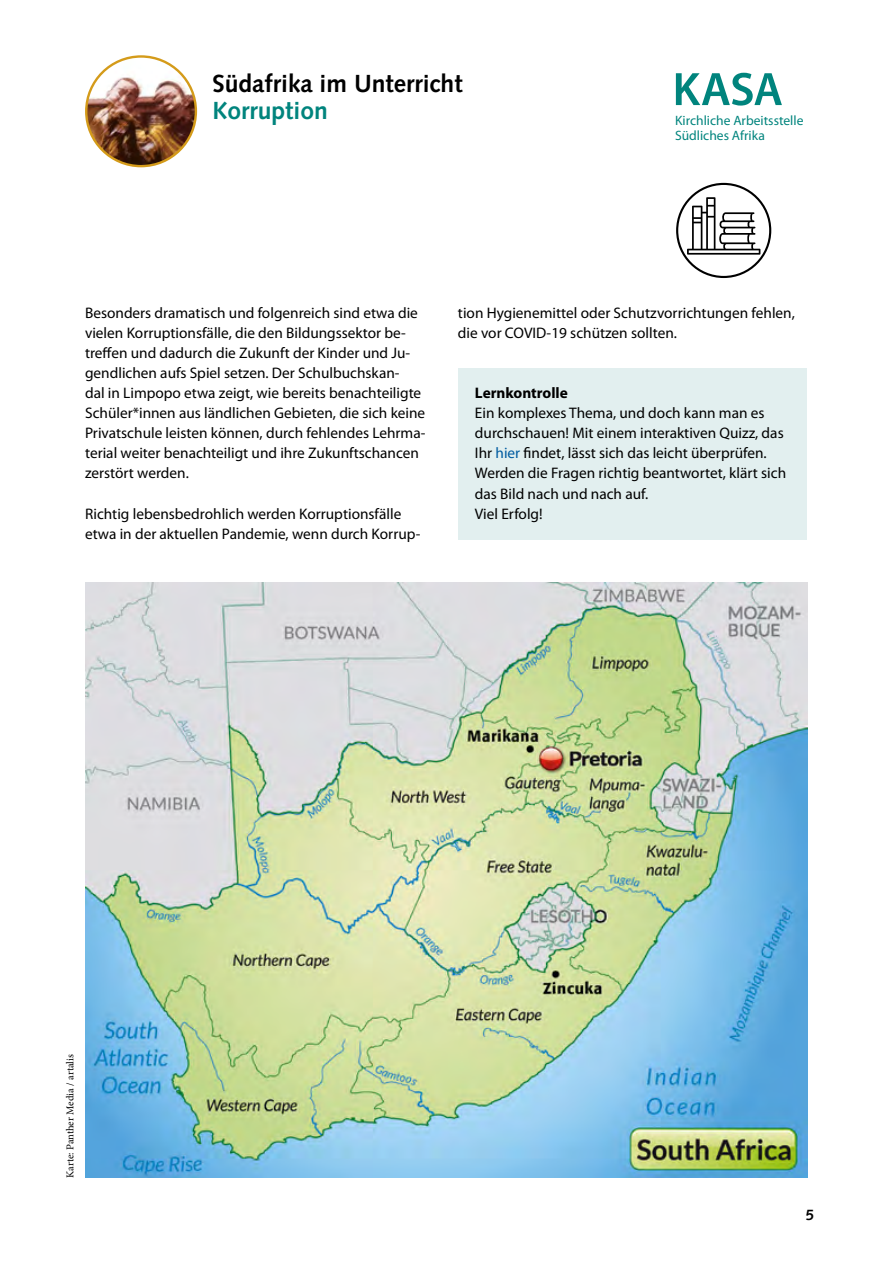
<style>
.page{position:relative;width:893px;height:1263px;background:#fff}
.page>*{position:absolute;margin:0;border:0;box-sizing:border-box;transform-origin:0 0}
.t1{font:700 24.75px "Syntax";color:#000}
.t2{font:700 24.75px "Syntax";color:#00847d}
.t3{font:15.3px/20.1px "Myriad Pro";color:#000}
.t4{font:700 15.3px "Myriad Pro";color:#000}
.t5{font:700 15px "Syntax";color:#000}
.t6{font:13.65px/15.8px "Myriad Pro";color:#00847d}
.t7{font:10.5px "Minion Pro";color:#000}
.s1{color:#005ba0}
</style>
<div class="page">
<svg style="left:676px;top:73px;width:106px;height:33px"></svg>
<img style="left:86px;top:56px;width:110px;height:110px;border-radius:55px">
<div style="left:85px;top:55px;width:112px;height:112px;border:2px solid #d49b1a;border-radius:50%"></div>
<div style="left:458px;top:369px;width:349px;height:171px;background:#e2efef"></div>
<img style="left:85px;top:583px;width:723px;height:595px">
<div style="left:676px;top:183px;width:95px;height:95px;border:2px solid #000;border-radius:50%"></div>
<svg style="left:687px;top:197px;width:73px;height:58px"></svg>
<h1 class="t1" style="left:212px;top:69px;width:252px">Südafrika im Unterricht</h1>
<h1 class="t2" style="left:212px;top:96px;width:117px">Korruption</h1>
<p class="t6" style="left:675px;top:112px;width:130px">Kirchliche Arbeitsstelle<br>Südliches Afrika</p>
<p class="t3" style="left:85px;top:302px;width:342px">Besonders dramatisch und folgenreich sind etwa die vielen Korruptionsfälle, die den Bildungssektor be&shy;treffen und dadurch die Zukunft der Kinder und Ju&shy;gendlichen aufs Spiel setzen. Der Schulbuchskan-<br>dal in Limpopo etwa zeigt, wie bereits benachteiligte Schüler*innen aus ländlichen Gebieten, die sich keine Privatschule leisten können, durch fehlendes Lehrma&shy;terial weiter benachteiligt und ihre Zukunftschancen zerstört werden.</p>
<p class="t3" style="left:85px;top:503px;width:337px">Richtig lebensbedrohlich werden Korruptionsfälle etwa in der aktuellen Pandemie, wenn durch Korrup-</p>
<p class="t3" style="left:458px;top:302px;width:338px">tion Hygienemittel oder Schutzvorrichtungen fehlen, die vor COVID-19 schützen sollten.</p>
<p class="t4" style="left:475px;top:383px;width:94px">Lernkontrolle</p>
<p class="t3" style="left:475px;top:403px;width:313px">Ein komplexes Thema, und doch kann man es durchschauen! Mit einem interaktiven Quizz, das Ihr <span class="s1">hier</span> findet, lässt sich das leicht überprüfen.<br>Werden die Fragen richtig beantwortet, klärt sich das Bild nach und nach auf.<br>Viel Erfolg!</p>
<p class="t7" style="left:63px;top:1178px;width:125px;rotate:-90deg">Karte: Panther Media / artalis</p>
<p class="t5" style="left:806px;top:1206px;width:10px">5</p>
</div>
